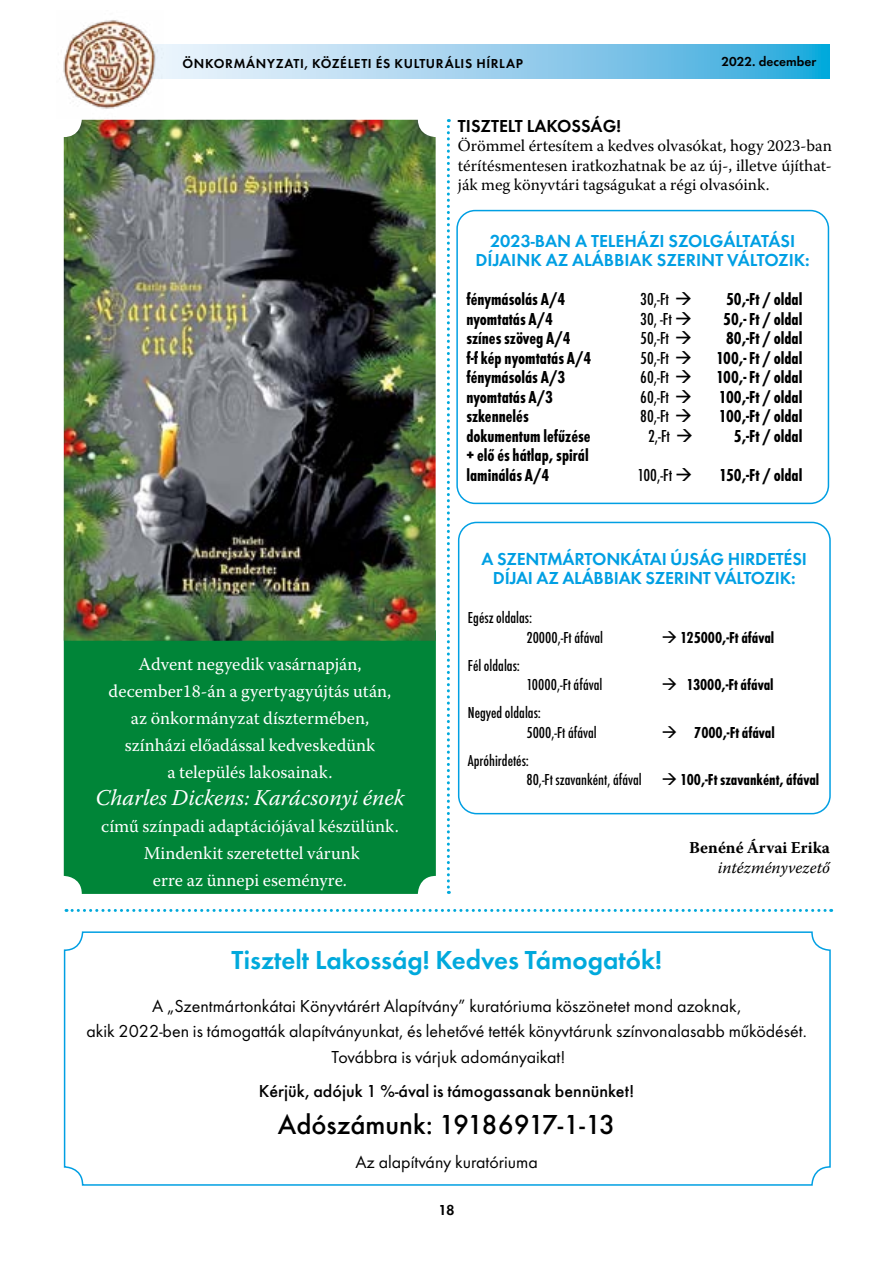
<style>
.page{position:relative;width:893px;height:1263px;background:#fff}
.page>*{position:absolute;margin:0;border:0;box-sizing:border-box;transform-origin:0 0}
.t1{font:500 28.5px "Futura TEE";color:#000}
.t2{font:600 27px "Futura TEE";color:#00a9dc}
.t3{font:italic 22.5px "Warnock Pro";color:#fff}
.t4{font:700 condensed 18px/19.5px "Futura TEE";color:#000}
.t5{font:18px/27px "Warnock Pro";color:#fff;text-align:center}
.t6{font:18px/25.5px "Futura TEE";color:#000;text-align:center}
.t7{font:600 18px/19.5px "Futura TEE";letter-spacing:-.01em;color:#009fe3;text-align:center}
.t8{font:500 condensed 18px "Futura TEE";color:#000}
.t9{font:500 18px "Futura TEE";color:#000}
.t10{font:600 18px "Futura TEE";color:#000}
.t11{font:500 condensed 16.5px/19.5px "Futura TEE";color:#000}
.t12{font:16.5px/19.5px "Warnock Pro";color:#000;text-align:justify}
.t13{font:700 condensed 16.5px "Futura TEE";color:#000}
.t14{font:700 16.5px "Warnock Pro";color:#000}
.t15{font:italic 16.5px "Warnock Pro";color:#000}
.t16{font:600 15px "Futura TEE";color:#000}
.t17{font:600 13.5px "Futura TEE";letter-spacing:.04em;color:#000}
.t18{font:600 13.5px "Futura TEE";color:#000}
.s1{font-weight:700}
</style>
<div class="page">
<svg style="left:164px;top:45px;width:665px;height:34px;background:#95cfec"></svg>
<img style="left:63px;top:20px;width:101px;height:89px">
<div style="left:64px;top:612px;width:372px;height:282px;background:#008538;border-radius:18px"></div>
<div style="left:64px;top:931px;width:767px;height:255px;border:2px solid #009fe3;border-radius:18px"></div>
<svg style="left:66px;top:909px;width:766px;height:3px"></svg>
<img style="left:64px;top:120px;width:372px;height:521px">
<div style="left:456px;top:210px;width:373px;height:294px;border:2px solid #009fe3;border-radius:18px"></div>
<div style="left:458px;top:522px;width:373px;height:292px;border:2px solid #009fe3;border-radius:18px"></div>
<svg style="left:447px;top:119px;width:3px;height:775px"></svg>
<p class="t17" style="left:182px;top:55px;width:342px">ÖNKORMÁNYZATI, KÖZÉLETI ÉS KULTURÁLIS HÍRLAP</p>
<p class="t18" style="left:722px;top:54px;width:96px">2022. december</p>
<p class="t10" style="left:458px;top:115px;width:164px">TISZTELT LAKOSSÁG!</p>
<p class="t12" style="left:458px;top:136px;width:375px">Örömmel értesítem a kedves olvasókat, hogy 2023-ban térítésmentesen iratkozhatnak be az új-, illetve újíthat&shy;ják meg könyvtári tagságukat a régi olvasóink.</p>
<p class="t7" style="left:475px;top:231px;width:336px">2023-BAN A TELEHÁZI SZOLGÁLTATÁSI<br>DÍJAINK AZ ALÁBBIAK SZERINT VÁLTOZIK:</p>
<p class="t4" style="left:466px;top:289px;width:100px">fénymásolás A/4</p>
<p class="t8" style="left:640px;top:289px;width:54px">30,-Ft →</p>
<p class="t4" style="left:726px;top:289px;width:78px">50,-Ft / oldal</p>
<p class="t4" style="left:466px;top:309px;width:88px">nyomtatás A/4</p>
<p class="t8" style="left:640px;top:309px;width:54px">30, -Ft →</p>
<p class="t4" style="left:723px;top:309px;width:81px">50,- Ft / oldal</p>
<p class="t4" style="left:466px;top:328px;width:106px">színes szöveg A/4</p>
<p class="t8" style="left:640px;top:328px;width:54px">50,-Ft →</p>
<p class="t4" style="left:726px;top:328px;width:78px">80,-Ft / oldal</p>
<p class="t4" style="left:466px;top:348px;width:126px">f-f kép nyomtatás A/4</p>
<p class="t8" style="left:640px;top:348px;width:54px">50,-Ft →</p>
<p class="t4" style="left:716px;top:348px;width:88px">100,- Ft / oldal</p>
<p class="t4" style="left:466px;top:367px;width:100px">fénymásolás A/3</p>
<p class="t8" style="left:640px;top:367px;width:54px">60,-Ft →</p>
<p class="t4" style="left:716px;top:367px;width:88px">100,- Ft / oldal</p>
<p class="t4" style="left:466px;top:387px;width:88px">nyomtatás A/3</p>
<p class="t8" style="left:640px;top:387px;width:54px">60,-Ft →</p>
<p class="t4" style="left:719px;top:387px;width:85px">100,-Ft / oldal</p>
<p class="t4" style="left:466px;top:406px;width:64px">szkennelés</p>
<p class="t8" style="left:640px;top:406px;width:54px">80,-Ft →</p>
<p class="t4" style="left:719px;top:406px;width:85px">100,-Ft / oldal</p>
<p class="t4" style="left:466px;top:426px;width:126px">dokumentum lefűzése</p>
<p class="t8" style="left:648px;top:426px;width:47px">2,-Ft →</p>
<p class="t4" style="left:734px;top:426px;width:70px">5,-Ft / oldal</p>
<p class="t4" style="left:466px;top:445px;width:124px">+ elő és hátlap, spirál laminálás A/4</p>
<p class="t8" style="left:637px;top:465px;width:57px">100,-Ft →</p>
<p class="t4" style="left:719px;top:465px;width:85px">150,-Ft / oldal</p>
<p class="t5" style="left:109px;top:650px;width:284px">Advent negyedik vasárnapján, december18-án a gyertyagyújtás után, az önkormányzat dísztermében, színházi előadással kedveskedünk<br>a település lakosainak.</p>
<p class="t3" style="left:96px;top:784px;width:310px">Charles Dickens: Karácsonyi ének</p>
<p class="t5" style="left:101px;top:812px;width:299px">című színpadi adaptációjával készülünk.<br>Mindenkit szeretettel várunk<br>erre az ünnepi eseményre.</p>
<p class="t7" style="left:482px;top:549px;width:327px">A SZENTMÁRTONKÁTAI ÚJSÁG HIRDETÉSI<br>DÍJAI AZ ALÁBBIAK SZERINT VÁLTOZIK:</p>
<p class="t11" style="left:526px;top:608px;width:78px;text-indent:-58px">Egész oldalas:<br>20000,-Ft áfával</p>
<p class="t13" style="left:661px;top:627px;width:114px">→ 125000,-Ft áfával</p>
<p class="t11" style="left:468px;top:655px;width:54px">Fél oldalas:</p>
<p class="t11" style="left:526px;top:675px;width:77px">10000,-Ft áfával</p>
<p class="t13" style="left:661px;top:675px;width:114px">→ 13000,-Ft áfával</p>
<p class="t11" style="left:526px;top:703px;width:72px;text-indent:-58px">Negyed oldalas:<br>5000,-Ft áfával</p>
<p class="t13" style="left:661px;top:722px;width:115px">→ 7000,-Ft áfával</p>
<p class="t11" style="left:526px;top:750px;width:294px;text-indent:-58px">Apróhirdetés:<br>80,-Ft szavanként, áfával → <span class="s1">100,-Ft szavanként, áfával</span></p>
<p class="t14" style="left:689px;top:838px;width:142px">Benéné Árvai Erika</p>
<p class="t15" style="left:718px;top:857px;width:114px">intézményvezető</p>
<h2 class="t2" style="left:231px;top:944px;width:432px">Tisztelt Lakosság! Kedves Támogatók!</h2>
<p class="t6" style="left:86px;top:993px;width:722px">A „Szentmártonkátai Könyvtárért Alapítvány” kuratóriuma köszönetet mond azoknak,<br>akik 2022-ben is támogatták alapítványunkat, és lehetővé tették könyvtárunk színvonalasabb működését.<br>Továbbra is várjuk adományaikat!</p>
<p class="t9" style="left:259px;top:1080px;width:377px">Kérjük, adójuk 1 %-ával is támogassanak bennünket!</p>
<h1 class="t1" style="left:278px;top:1108px;width:339px">Adószámunk: 19186917-1-13</h1>
<p class="t6" style="left:355px;top:1149px;width:184px">Az alapítvány kuratóriuma</p>
<p class="t16" style="left:438px;top:1201px;width:18px">18</p>
</div>
